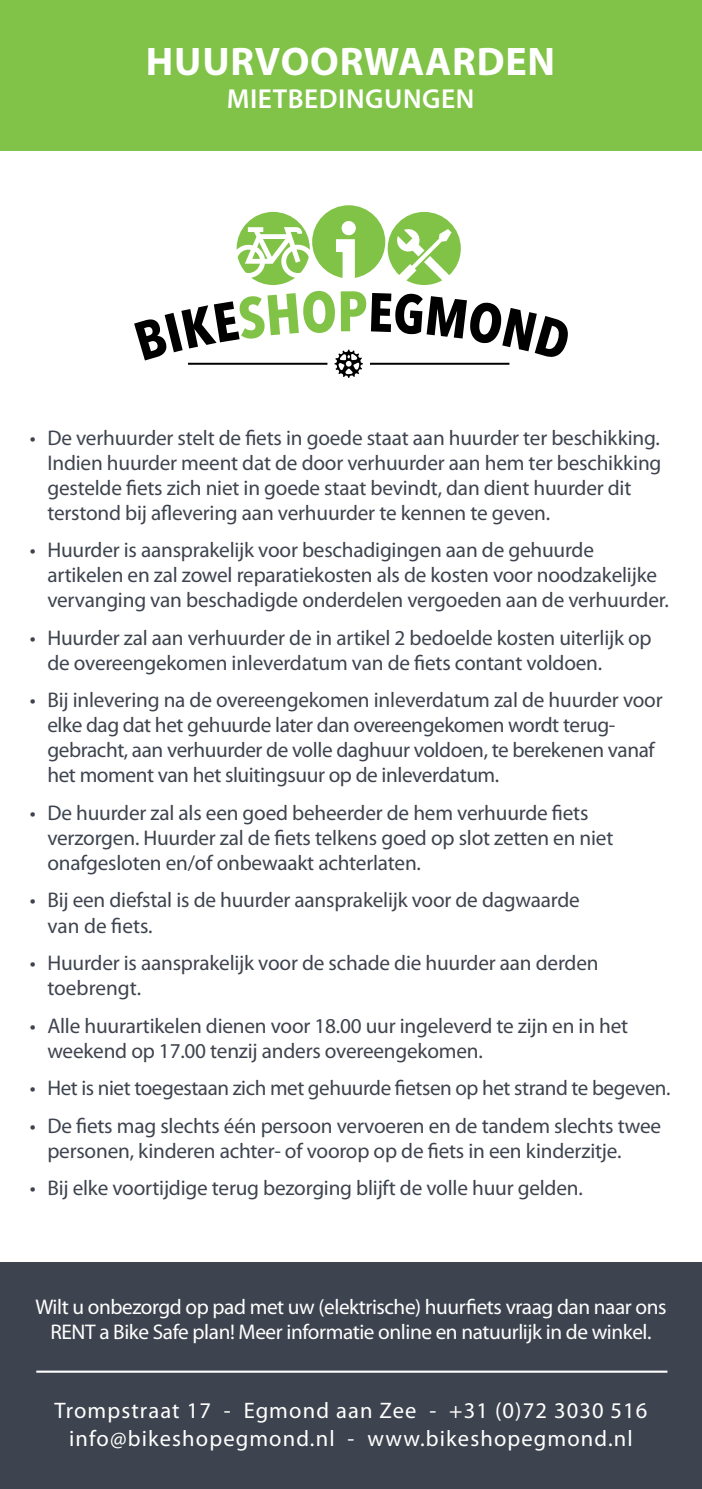
<style>
.page{position:relative;width:702px;height:1489px;background:#fff}
.page>*{position:absolute;margin:0;border:0;box-sizing:border-box;transform-origin:0 0}
.t1{font:700 40px "Myriad Pro";letter-spacing:.02em;color:#fff}
.t2{font:600 27.5px "Myriad Pro";letter-spacing:.02em;color:#fff}
.t3{font:22.5px "Myriad Pro";letter-spacing:.05em;color:#fff}
.t4{font:21.25px/25px "Myriad Pro";letter-spacing:-.01em;color:#3e444f}
.t5{font:21.25px/25.5px "Myriad Pro";letter-spacing:-.02em;color:#fff;text-align:center}
</style>
<div class="page">
<div style="left:0;top:1261px;width:702px;height:227px;background:#3e444f"></div>
<div style="left:0;top:0;width:702px;height:151px;background:#80c348"></div>
<svg style="left:134px;top:291px;width:434px;height:87px"></svg>
<svg style="left:236px;top:205px;width:225px;height:80px"></svg>
<hr style="left:36px;top:1370px;width:631px;height:2px;background:#fff">
<p class="t1" style="left:146px;top:35px;width:411px">HUURVOORWAARDEN</p>
<p class="t2" style="left:227px;top:81px;width:249px">MIETBEDINGUNGEN</p>
<p class="t4" style="left:47px;top:425px;width:615px;text-indent:-18px">• De verhuurder stelt de fiets in goede staat aan huurder ter beschikking.<br>Indien huurder meent dat de door verhuurder aan hem ter beschikking gestelde fiets zich niet in goede staat bevindt, dan dient huurder dit terstond bij aflevering aan verhuurder te kennen te geven.</p>
<p class="t4" style="left:47px;top:537px;width:623px;text-indent:-18px">• Huurder is aansprakelijk voor beschadigingen aan de gehuurde artikelen en zal zowel reparatiekosten als de kosten voor noodzakelijke vervanging van beschadigde onderdelen vergoeden aan de verhuurder.</p>
<p class="t4" style="left:47px;top:625px;width:605px;text-indent:-18px">• Huurder zal aan verhuurder de in artikel 2 bedoelde kosten uiterlijk op de overeengekomen inleverdatum van de fiets contant voldoen.</p>
<p class="t4" style="left:47px;top:687px;width:616px;text-indent:-18px">• Bij inlevering na de overeengekomen inleverdatum zal de huurder voor elke dag dat het gehuurde later dan overeengekomen wordt terug&shy;gebracht, aan verhuurder de volle daghuur voldoen, te berekenen vanaf het moment van het sluitingsuur op de inleverdatum.</p>
<p class="t4" style="left:47px;top:800px;width:567px;text-indent:-18px">• De huurder zal als een goed beheerder de hem verhuurde fiets verzorgen. Huurder zal de fiets telkens goed op slot zetten en niet onafgesloten en/of onbewaakt achterlaten.</p>
<p class="t4" style="left:47px;top:887px;width:534px;text-indent:-18px">• Bij een diefstal is de huurder aansprakelijk voor de dagwaarde van de fiets.</p>
<p class="t4" style="left:47px;top:950px;width:552px;text-indent:-18px">• Huurder is aansprakelijk voor de schade die huurder aan derden toebrengt.</p>
<p class="t4" style="left:47px;top:1012px;width:582px;text-indent:-18px">• Alle huurartikelen dienen voor 18.00 uur ingeleverd te zijn en in het weekend op 17.00 tenzij anders overeengekomen.</p>
<p class="t4" style="left:30px;top:1075px;width:642px">• Het is niet toegestaan zich met gehuurde fietsen op het strand te begeven.</p>
<p class="t4" style="left:47px;top:1112px;width:615px;text-indent:-18px">• De fiets mag slechts één persoon vervoeren en de tandem slechts twee personen, kinderen achter- of voorop op de fiets in een kinderzitje.</p>
<p class="t4" style="left:30px;top:1175px;width:554px">• Bij elke voortijdige terug bezorging blijft de volle huur gelden.</p>
<p class="t5" style="left:35px;top:1293px;width:632px">Wilt u onbezorgd op pad met uw (elektrische) huurfiets vraag dan naar ons<br>RENT a Bike Safe plan! Meer informatie online en natuurlijk in de winkel.</p>
<p class="t3" style="left:54px;top:1396px;width:594px">Trompstraat 17 - Egmond aan Zee - +31 (0)72 3030 516</p>
<p class="t3" style="left:69px;top:1423px;width:565px">info@bikeshopegmond.nl - www.bikeshopegmond.nl</p>
</div>
